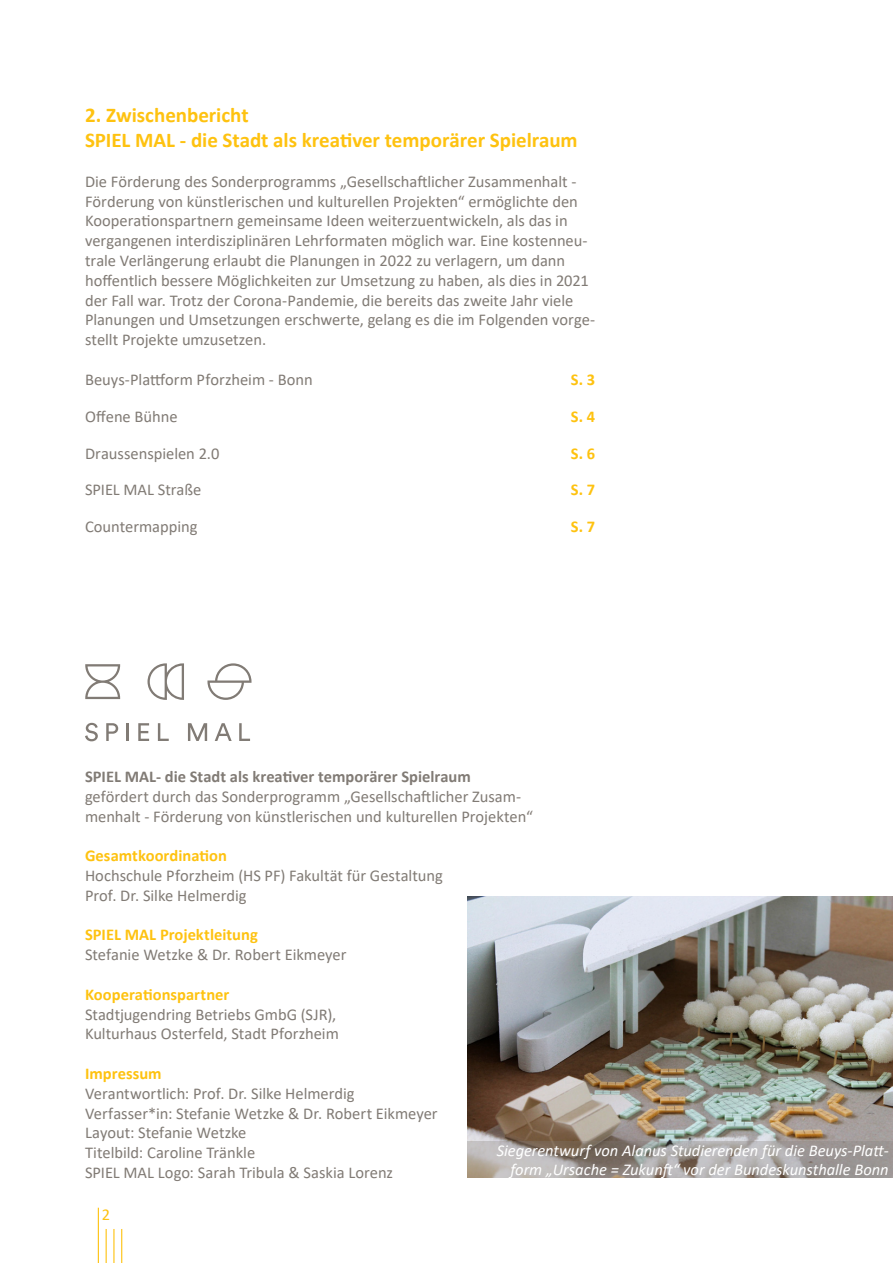
<style>
.page{position:relative;width:893px;height:1263px;background:#fff}
.page>*{position:absolute;margin:0;border:0;box-sizing:border-box;transform-origin:0 0}
.t1{font:700 21px/25.2px "Calibri";letter-spacing:-.005em;color:#fec210}
.t2{font:16.5px/19.8px "Calibri";letter-spacing:-.005em;color:#817b75}
.t3{font:italic 16.5px/19.8px "Calibri";letter-spacing:-.005em;color:#fff;text-align:right}
.t4{font:700 16.5px "Calibri";letter-spacing:.005em;color:#fec210}
.t5{font:700 16.5px "Calibri";color:#817b75}
.t6{font:16.5px "Calibri";color:#fec210}
</style>
<div class="page">
<hr style="left:98px;top:1208px;width:1px;height:55px;background:#fec210">
<hr style="left:106px;top:1229px;width:1px;height:34px;background:#fec210">
<hr style="left:113px;top:1229px;width:2px;height:34px;background:#fec210">
<hr style="left:121px;top:1229px;width:1px;height:34px;background:#fec210">
<svg style="left:148px;top:663px;width:36px;height:37px"></svg>
<svg style="left:207px;top:663px;width:45px;height:37px"></svg>
<svg style="left:85px;top:664px;width:35px;height:35px"></svg>
<svg style="left:85px;top:723px;width:13px;height:18px"></svg>
<svg style="left:106px;top:723px;width:12px;height:18px"></svg>
<hr style="left:126px;top:723px;width:3px;height:18px;background:#817b75">
<svg style="left:138px;top:723px;width:11px;height:18px"></svg>
<svg style="left:158px;top:723px;width:11px;height:18px"></svg>
<svg style="left:188px;top:723px;width:19px;height:18px"></svg>
<svg style="left:215px;top:723px;width:17px;height:18px"></svg>
<svg style="left:239px;top:723px;width:11px;height:18px"></svg>
<img style="left:468px;top:896px;width:425px;height:245px">
<svg style="left:468px;top:1141px;width:425px;height:37px;background:#a29c99"></svg>
<p class="t1" style="left:85px;top:102px;width:494px">2. Zwischenbericht<br>SPIEL MAL - die Stadt als kreativer temporärer Spielraum</p>
<p class="t2" style="left:85px;top:171px;width:512px">Die Förderung des Sonderprogramms „Gesellschaftlicher Zusammenhalt - Förderung von künstlerischen und kulturellen Projekten“ ermöglichte den Kooperationspartnern gemeinsame Ideen weiterzuentwickeln, als das in vergangenen interdisziplinären Lehrformaten möglich war. Eine kostenneu&shy;trale Verlängerung erlaubt die Planungen in 2022 zu verlagern, um dann hoffentlich bessere Möglichkeiten zur Umsetzung zu haben, als dies in 2021 der Fall war. Trotz der Corona-Pandemie, die bereits das zweite Jahr viele Planungen und Umsetzungen erschwerte, gelang es die im Folgenden vorge&shy;stellt Projekte umzusetzen.</p>
<p class="t2" style="left:85px;top:369px;width:229px">Beuys-Plattform Pforzheim - Bonn</p>
<p class="t4" style="left:571px;top:368px;width:26px">S. 3</p>
<p class="t2" style="left:85px;top:406px;width:94px">Offene Bühne</p>
<p class="t4" style="left:571px;top:405px;width:26px">S. 4</p>
<p class="t2" style="left:85px;top:443px;width:136px">Draussenspielen 2.0</p>
<p class="t4" style="left:571px;top:441px;width:26px">S. 6</p>
<p class="t2" style="left:85px;top:479px;width:118px">SPIEL MAL Straße</p>
<p class="t4" style="left:571px;top:478px;width:26px">S. 7</p>
<p class="t2" style="left:85px;top:516px;width:114px">Countermapping</p>
<p class="t4" style="left:571px;top:515px;width:26px">S. 7</p>
<p class="t5" style="left:85px;top:765px;width:387px">SPIEL MAL- die Stadt als kreativer temporärer Spielraum</p>
<p class="t2" style="left:85px;top:786px;width:449px">gefördert durch das Sonderprogramm „Gesellschaftlicher Zusam&shy;menhalt - Förderung von künstlerischen und kulturellen Projekten“</p>
<p class="t4" style="left:85px;top:844px;width:143px">Gesamtkoordination</p>
<p class="t2" style="left:85px;top:865px;width:359px">Hochschule Pforzheim (HS PF) Fakultät für Gestaltung<br>Prof. Dr. Silke Helmerdig</p>
<p class="t4" style="left:85px;top:923px;width:174px">SPIEL MAL Projektleitung</p>
<p class="t2" style="left:85px;top:944px;width:263px">Stefanie Wetzke &amp; Dr. Robert Eikmeyer</p>
<p class="t4" style="left:85px;top:982px;width:146px">Kooperationspartner</p>
<p class="t2" style="left:85px;top:1004px;width:255px">Stadtjugendring Betriebs GmbG (SJR),<br>Kulturhaus Osterfeld, Stadt Pforzheim</p>
<p class="t4" style="left:85px;top:1062px;width:78px">Impressum</p>
<p class="t2" style="left:85px;top:1083px;width:354px">Verantwortlich: Prof. Dr. Silke Helmerdig Verfasser*in: Stefanie Wetzke &amp; Dr. Robert Eikmeyer Layout: Stefanie Wetzke<br>Titelbild: Caroline Tränkle<br>SPIEL MAL Logo: Sarah Tribula &amp; Saskia Lorenz</p>
<p class="t3" style="left:497px;top:1139px;width:393px">Siegerentwurf von Alanus Studierenden für die Beuys-Platt&shy;form „Ursache = Zukunft“ vor der Bundeskunsthalle Bonn</p>
<p class="t6" style="left:102px;top:1203px;width:10px">2</p>
</div>
